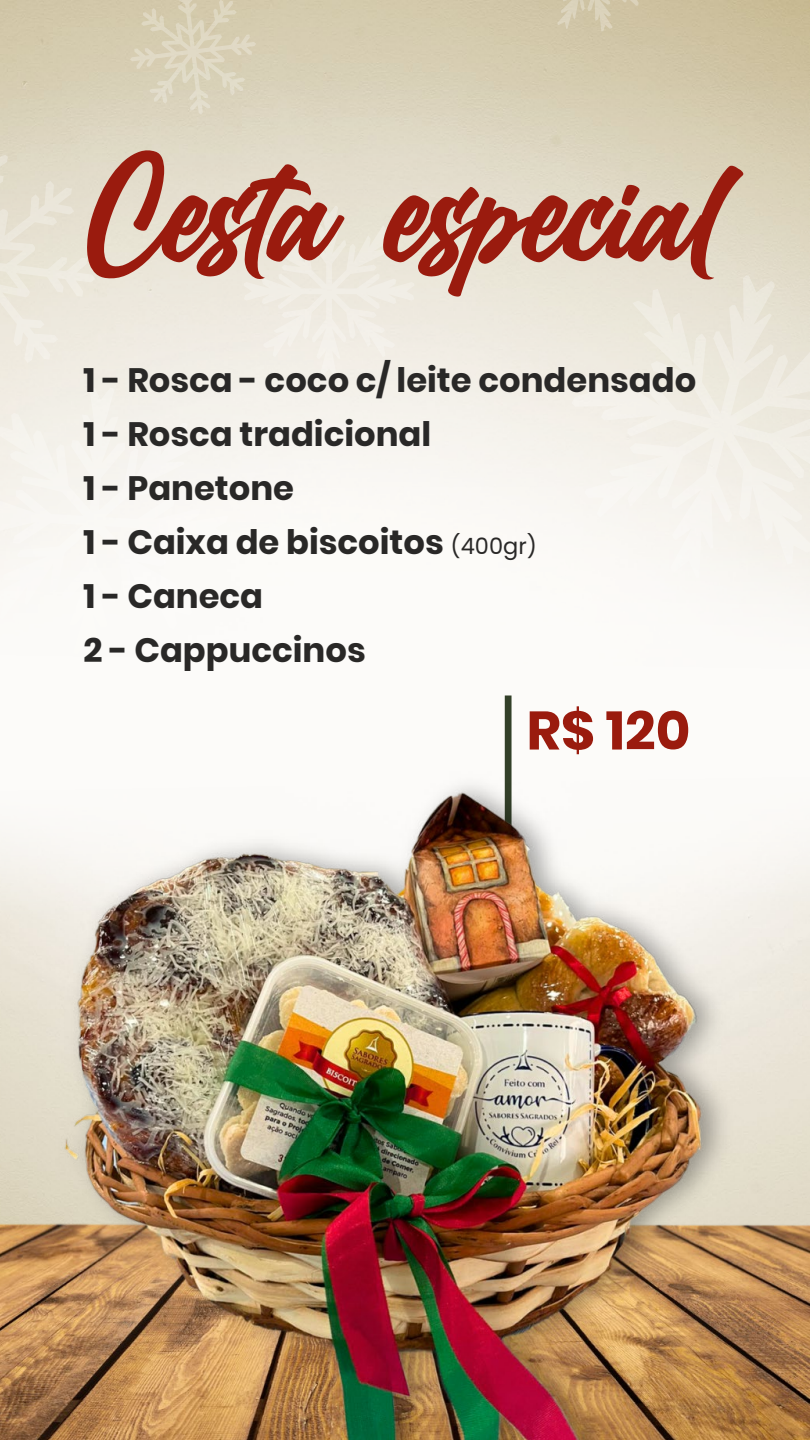
<style>
.page{position:relative;width:810px;height:1440px;background:#fff}
.page>*{position:absolute;margin:0;border:0;box-sizing:border-box;transform-origin:0 0}
.t1{font:150px "Billion Dreams";color:#9a1b0e}
.t2{font:700 54px "Poppins";color:#9a1b0e}
.t3{font:700 33.75px/54px "Poppins";color:#292827}
.s1{font-weight:400;font-size:22.5px}
</style>
<div class="page">
<svg style="left:0;top:143px;width:95px;height:241px;background:#e9e4d6"></svg>
<svg style="left:571px;top:275px;width:239px;height:216px;background:#eeeae0"></svg>
<div style="left:0;top:387px;width:228px;height:104px;background:#f5f2ec"></div>
<svg style="left:244px;top:206px;width:170px;height:171px;background:#ede9df"></svg>
<svg style="left:532px;top:0;width:113px;height:31px;background:#d1c6a9"></svg>
<svg style="left:130px;top:0;width:126px;height:115px;background:#d9d1b8"></svg>
<div style="left:0;top:491px;width:810px;height:232px;background:#fcfbf9"></div>
<div style="left:0;top:722px;width:810px;height:232px;background:#fcfbf9"></div>
<div style="left:505px;top:696px;width:7px;height:360px;background:#334029"></div>
<img style="left:0;top:747px;width:810px;height:693px">
<h1 class="t1" style="left:89px;top:106px;width:634px">Cesta especial</h1>
<p class="t3" style="left:84px;top:354px;width:614px">1 - Rosca - coco c/ leite condensado<br>1 - Rosca tradicional<br>1 - Panetone<br>1 - Caixa de biscoitos <span class="s1">(400gr)<br></span>1 - Caneca<br>2 - Cappuccinos</p>
<h2 class="t2" style="left:527px;top:699px;width:165px">R$ 120</h2>
</div>
